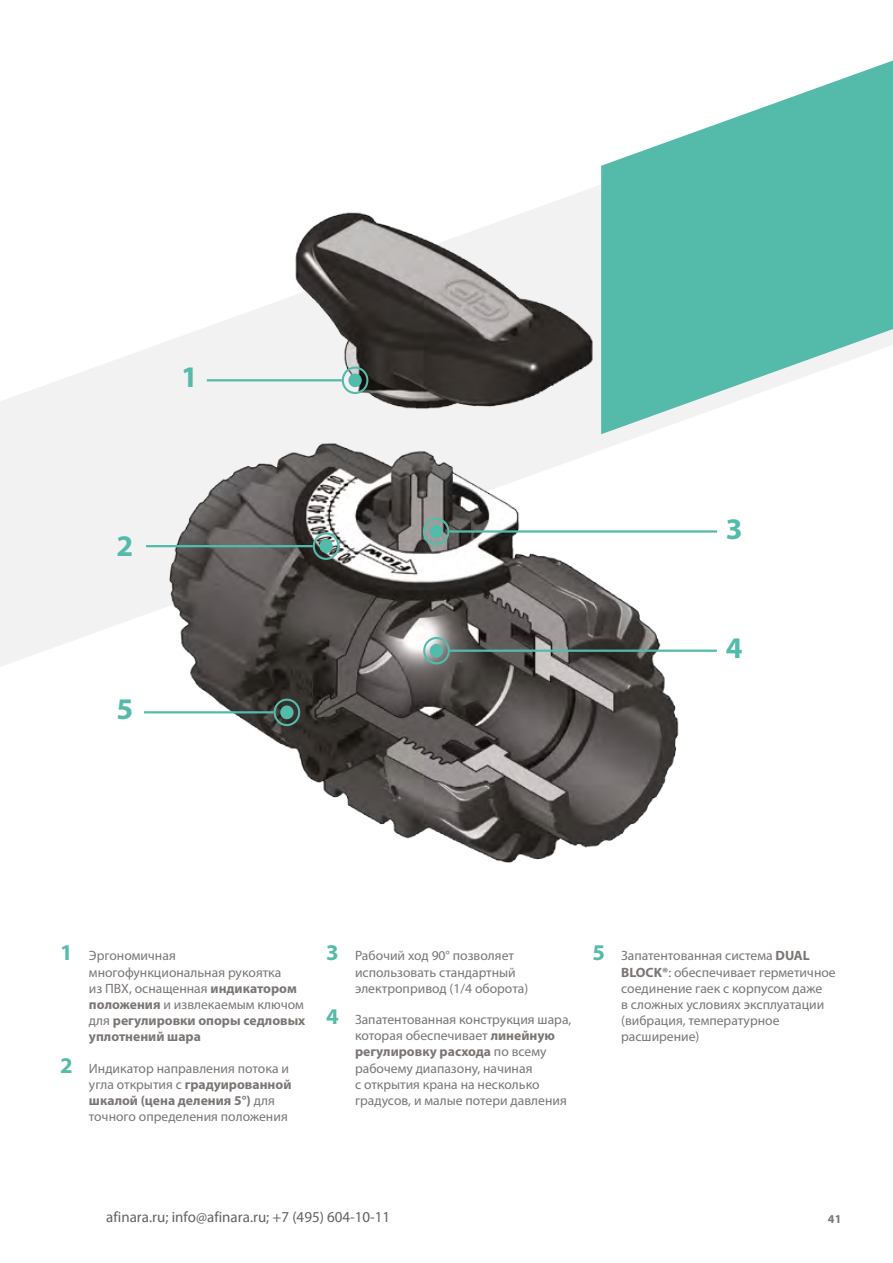
<style>
.page{position:relative;width:893px;height:1263px;background:#fff}
.page>*{position:absolute;margin:0;border:0;box-sizing:border-box;transform-origin:0 0}
.t1{font:700 30px "Myriad Pro";color:#54bbab}
.t2{font:15px "Myriad Pro";color:#666161}
.t3{font:13.5px/16.2px "Myriad Pro";color:#7a7674}
.t4{font:700 12px "Myriad Pro";color:#7a7674}
.s1{font-weight:700;font-size:22.5px;color:#54bbab}
.s2{font-weight:700}
</style>
<div class="page">
<svg style="left:0;top:185px;width:601px;height:482px"></svg>
<svg style="left:601px;top:61px;width:292px;height:328px;fill:#54bbab"></svg>
<img style="left:137px;top:210px;width:632px;height:653px">
<svg style="left:342px;top:367px;width:26px;height:27px"></svg>
<div style="left:348px;top:373px;width:14px;height:14px;background:#54bbab;border-radius:50%"></div>
<hr style="left:207px;top:379px;width:135px;height:2px;background:#54bbab">
<svg style="left:313px;top:532px;width:26px;height:28px"></svg>
<div style="left:319px;top:539px;width:14px;height:14px;background:#54bbab;border-radius:50%"></div>
<hr style="left:146px;top:545px;width:167px;height:2px;background:#54bbab">
<svg style="left:423px;top:518px;width:26px;height:27px"></svg>
<div style="left:429px;top:525px;width:14px;height:13px;background:#54bbab;border-radius:50%"></div>
<hr style="left:449px;top:530px;width:268px;height:3px;background:#54bbab">
<svg style="left:274px;top:699px;width:26px;height:27px"></svg>
<div style="left:280px;top:705px;width:14px;height:14px;background:#54bbab;border-radius:50%"></div>
<hr style="left:144px;top:711px;width:130px;height:2px;background:#54bbab">
<svg style="left:423px;top:637px;width:27px;height:27px"></svg>
<div style="left:430px;top:644px;width:13px;height:13px;background:#54bbab;border-radius:50%"></div>
<hr style="left:450px;top:649px;width:267px;height:3px;background:#54bbab">
<h1 class="t1" style="left:181px;top:357px;width:18px">1</h1>
<h1 class="t1" style="left:116px;top:526px;width:18px">2</h1>
<h1 class="t1" style="left:116px;top:689px;width:18px">5</h1>
<h1 class="t1" style="left:726px;top:509px;width:18px">3</h1>
<h1 class="t1" style="left:726px;top:629px;width:18px">4</h1>
<p class="t3" style="left:89px;top:947px;width:218px;text-indent:-29px"><span class="s1">1</span> Эргономичная многофункциональная рукоятка<br>из ПВХ, оснащенная <span class="s2">индикатором положения</span> и извлекаемым ключом для <span class="s2">регулировки опоры седловых уплотнений шара</span></p>
<p class="t3" style="left:89px;top:1060px;width:204px;text-indent:-29px"><span class="s1">2</span> Индикатор направления потока и угла открытия с <span class="s2">градуированной шкалой (цена деления 5°)</span> для точного определения положения</p>
<p class="t3" style="left:355px;top:947px;width:175px;text-indent:-29px"><span class="s1">3</span> Рабочий ход 90° позволяет использовать стандартный электропривод (1/4 оборота)</p>
<p class="t3" style="left:355px;top:1011px;width:218px;text-indent:-29px"><span class="s1">4</span> Запатентованная конструкция шара, которая обеспечивает <span class="s2">линейную регулировку расхода</span> по всему рабочему диапазону, начиная<br>с открытия крана на несколько градусов, и малые потери давления</p>
<p class="t3" style="left:621px;top:947px;width:216px;text-indent:-29px"><span class="s1">5</span> Запатентованная система <span class="s2">DUAL<br>BLOCK®</span>: обеспечивает герметичное соединение гаек с корпусом даже<br>в сложных условиях эксплуатации (вибрация, температурное расширение)</p>
<p class="t2" style="left:106px;top:1207px;width:285px">afinara.ru; info@afinara.ru; +7 (495) 604-10-11</p>
<p class="t4" style="left:828px;top:1211px;width:15px">41</p>
</div>
